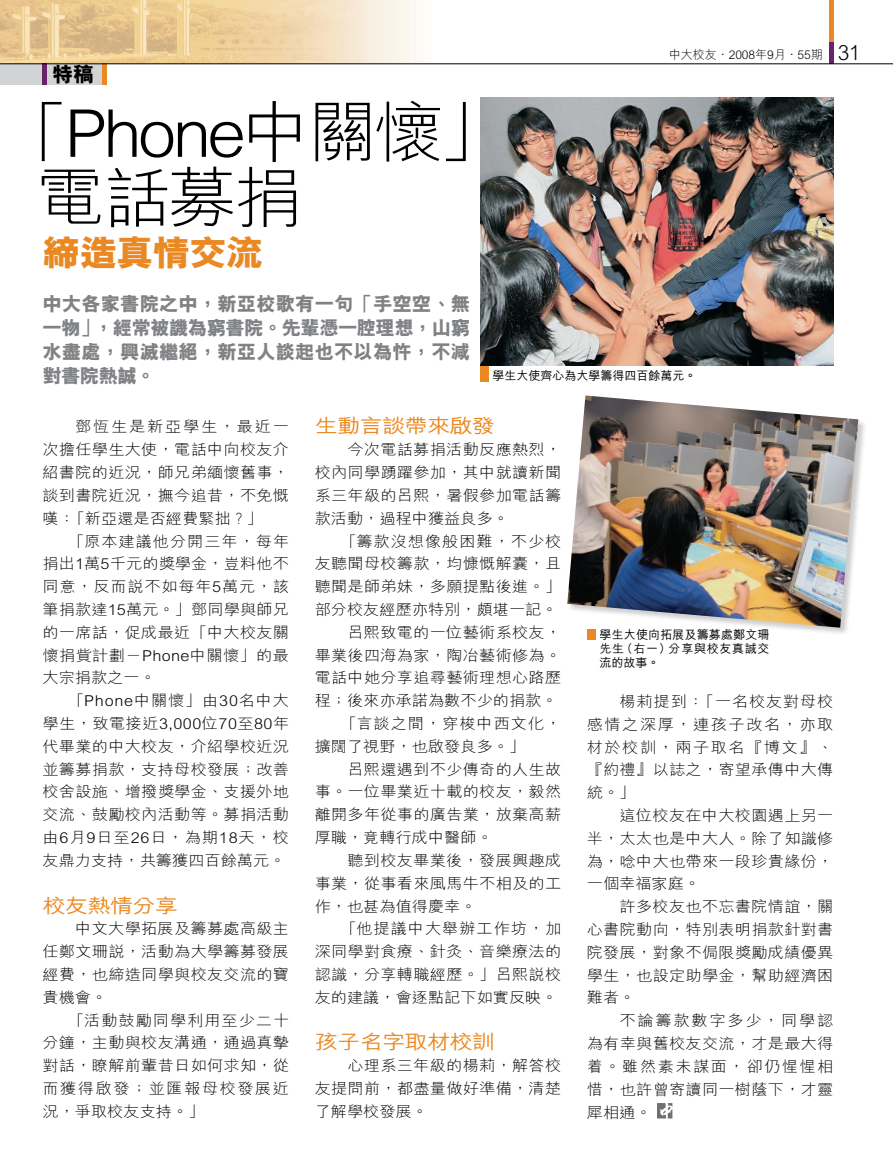
<style>
.page{position:relative;width:893px;height:1170px;background:#fff}
.page>*{position:absolute;margin:0;border:0;box-sizing:border-box;transform-origin:0 0}
.t1{font:300 66px "M Hei HK";letter-spacing:-.06em;color:#000;scale:1.06 1}
.t2{font:800 36px "M Hei HK";letter-spacing:-.04em;color:#ea8923;scale:1.06 1}
.t3{font:800 21px "M Hei HK";color:#000}
.t4{font:800 19.5px/24px "M Hei HK";letter-spacing:-.005em;color:#808285;text-align:justify}
.t5{font:500 19.5px "M Hei HK";letter-spacing:-.04em;color:#ea8923;scale:1.2 1}
.t6{font:300 15px/22.8px "M Hei HK";letter-spacing:.015em;color:#000;text-align:justify;scale:1.08 1}
.t7{font:300 15px "M Hei HK";letter-spacing:.06em;color:#000;scale:1.08 1}
.t8{font:500 12px/14.2px "M Hei HK";letter-spacing:.015em;color:#000;text-align:justify}
.t9{font:300 12px "M Hei HK";letter-spacing:-.005em;color:#000}
.s1{font-size:21px}
</style>
<div class="page">
<img style="left:0;top:0;width:893px;height:64px">
<div style="left:0;top:64px;width:106px;height:21px;background:#d1d3d4"></div>
<hr style="left:43px;top:64px;width:4px;height:21px;background:#67246d">
<hr style="left:102px;top:64px;width:4px;height:21px;background:#ea8923">
<hr style="left:829px;top:0;width:4px;height:64px;background:#ea8923">
<hr style="left:829px;top:43px;width:4px;height:21px;background:#67246d">
<hr style="left:0;top:64px;width:893px;height:1px;background:#000">
<svg style="left:657px;top:1103px;width:16px;height:15px"></svg>
<img style="left:480px;top:98px;width:353px;height:268px">
<div style="left:567px;top:395px;width:306px;height:247px;background:#000;opacity:.2"></div>
<img style="left:567px;top:395px;width:291px;height:232px">
<div style="left:587px;top:629px;width:8px;height:11px;background:#ea8923"></div>
<div style="left:480px;top:366px;width:9px;height:15px;background:#ea8923"></div>
<h3 class="t3" style="left:52px;top:60px;width:43px">特稿</h3>
<h1 class="t1" style="left:-1px;top:86px;width:483px">「Phone中關懷」</h1>
<h1 class="t1" style="left:36px;top:151px;width:254px">電話募捐</h1>
<h2 class="t2" style="left:43px;top:229px;width:210px">締造真情交流</h2>
<h3 class="t4" style="left:43px;top:292px;width:429px">中大各家書院之中，新亞校歌有一句「手空空、無一物」，經常被譏為窮書院。先輩憑一腔理想，山窮水盡處，興滅繼絕，新亞人談起也不以為忤，不減對書院熱誠。</h3>
<p class="t9" style="left:669px;top:46px;width:193px">中大校友．2008年9月．55期 <span class="s1">31</span></p>
<p class="t8" style="left:480px;top:367px;width:217px">　學生大使齊心為大學籌得四百餘萬元。</p>
<p class="t6" style="left:43px;top:415px;width:230px;text-indent:33px">鄧恆生是新亞學生，最近一次擔任學生大使，電話中向校友介紹書院的近況，師兄弟緬懷舊事，談到書院近況，撫今追昔，不免慨嘆：「新亞還是否經費緊拙？」</p>
<p class="t6" style="left:43px;top:529px;width:230px;text-indent:26px">「原本建議他分開三年，每年捐出1萬5千元的獎學金，豈料他不同意，反而說不如每年5萬元，該筆捐款達15萬元。」鄧同學與師兄的一席話，促成最近「中大校友關懷捐貲計劃－Phone中關懷」的最大宗捐款之一。</p>
<p class="t6" style="left:43px;top:688px;width:230px;text-indent:26px">「Phone中關懷」由30名中大學生，致電接近3,000位70至80年代畢業的中大校友，介紹學校近況並籌募捐款，支持母校發展；改善校舍設施、增撥獎學金、支援外地交流、鼓勵校內活動等。募捐活動由6月9日至26日，為期18天，校友鼎力支持，共籌獲四百餘萬元。</p>
<h3 class="t5" style="left:43px;top:891px;width:115px">校友熱情分享</h3>
<p class="t6" style="left:43px;top:916px;width:230px;text-indent:33px">中文大學拓展及籌募處高級主任鄭文珊說，活動為大學籌募發展經費，也締造同學與校友交流的寶貴機會。</p>
<p class="t6" style="left:43px;top:1008px;width:230px;text-indent:26px">「活動鼓勵同學利用至少二十分鐘，主動與校友溝通，通過真摰對話，瞭解前輩昔日如何求知，從而獲得啟發；並匯報母校發展近況，爭取校友支持。」</p>
<h3 class="t5" style="left:315px;top:412px;width:152px">生動言談帶來啟發</h3>
<p class="t6" style="left:315px;top:438px;width:230px;text-indent:33px">今次電話募捐活動反應熱烈，校內同學踴躍參加，其中就讀新聞系三年級的呂熙，暑假參加電話籌款活動，過程中獲益良多。</p>
<p class="t7" style="left:340px;top:530px;width:206px">「籌款沒想像般困難，不少校</p>
<p class="t6" style="left:315px;top:552px;width:230px">友聽聞母校籌款，均慷慨解囊，且</p>
<p class="t6" style="left:315px;top:574px;width:230px">聽聞是師弟妹，多願提點後進。」</p>
<p class="t6" style="left:315px;top:597px;width:226px">部分校友經歷亦特別，頗堪一記。</p>
<p class="t6" style="left:347px;top:620px;width:200px">呂熙致電的一位藝術系校友，</p>
<p class="t6" style="left:315px;top:643px;width:230px">畢業後四海為家，陶冶藝術修為。</p>
<p class="t6" style="left:315px;top:666px;width:230px">電話中她分享追尋藝術理想心路歷</p>
<p class="t6" style="left:315px;top:688px;width:226px">程；後來亦承諾為數不少的捐款。</p>
<p class="t7" style="left:340px;top:713px;width:206px">「言談之間，穿梭中西文化，</p>
<p class="t6" style="left:315px;top:734px;width:197px">擴闊了視野，也啟發良多。」</p>
<p class="t6" style="left:347px;top:757px;width:200px">呂熙還遇到不少傳奇的人生故</p>
<p class="t6" style="left:315px;top:780px;width:230px">事。一位畢業近十載的校友，毅然</p>
<p class="t6" style="left:315px;top:802px;width:230px">離開多年從事的廣告業，放棄高薪</p>
<p class="t6" style="left:315px;top:825px;width:166px">厚職，竟轉行成中醫師。</p>
<p class="t6" style="left:347px;top:848px;width:200px">聽到校友畢業後，發展興趣成</p>
<p class="t6" style="left:315px;top:871px;width:230px">事業，從事看來風馬牛不相及的工</p>
<p class="t6" style="left:315px;top:894px;width:151px">作，也甚為值得慶幸。</p>
<p class="t7" style="left:340px;top:918px;width:206px">「他提議中大舉辦工作坊，加</p>
<p class="t6" style="left:315px;top:939px;width:230px">深同學對食療、針灸、音樂療法的</p>
<p class="t6" style="left:315px;top:962px;width:230px">認識，分享轉職經歷。」呂熙說校</p>
<p class="t6" style="left:315px;top:985px;width:226px">友的建議，會逐點記下如實反映。</p>
<h3 class="t5" style="left:315px;top:1027px;width:152px">孩子名字取材校訓</h3>
<p class="t6" style="left:315px;top:1053px;width:230px;text-indent:33px">心理系三年級的楊莉，解答校友提問前，都盡量做好準備，清楚了解學校發展。</p>
<p class="t8" style="left:600px;top:626px;width:172px">學生大使向拓展及籌募處鄭文珊先生（右一）分享與校友真誠交流的故事。</p>
<p class="t6" style="left:587px;top:689px;width:230px;text-indent:33px">楊莉提到：「一名校友對母校感情之深厚，連孩子改名，亦取材於校訓，兩子取名『博文』、『約禮』以誌之，寄望承傳中大傳統。」</p>
<p class="t6" style="left:587px;top:803px;width:230px;text-indent:33px">這位校友在中大校園遇上另一半，太太也是中大人。除了知識修為，唸中大也帶來一段珍貴緣份，一個幸福家庭。</p>
<p class="t6" style="left:587px;top:894px;width:230px;text-indent:33px">許多校友也不忘書院情誼，關心書院動向，特別表明捐款針對書院發展，對象不侷限獎勵成績優異學生，也設定助學金，幫助經濟困難者。</p>
<p class="t6" style="left:587px;top:1008px;width:230px;text-indent:33px">不論籌款數字多少，同學認為有幸與舊校友交流，才是最大得着。雖然素未謀面，卻仍惺惺相惜，也許曾寄讀同一樹蔭下，才靈犀相通。</p>
</div>
